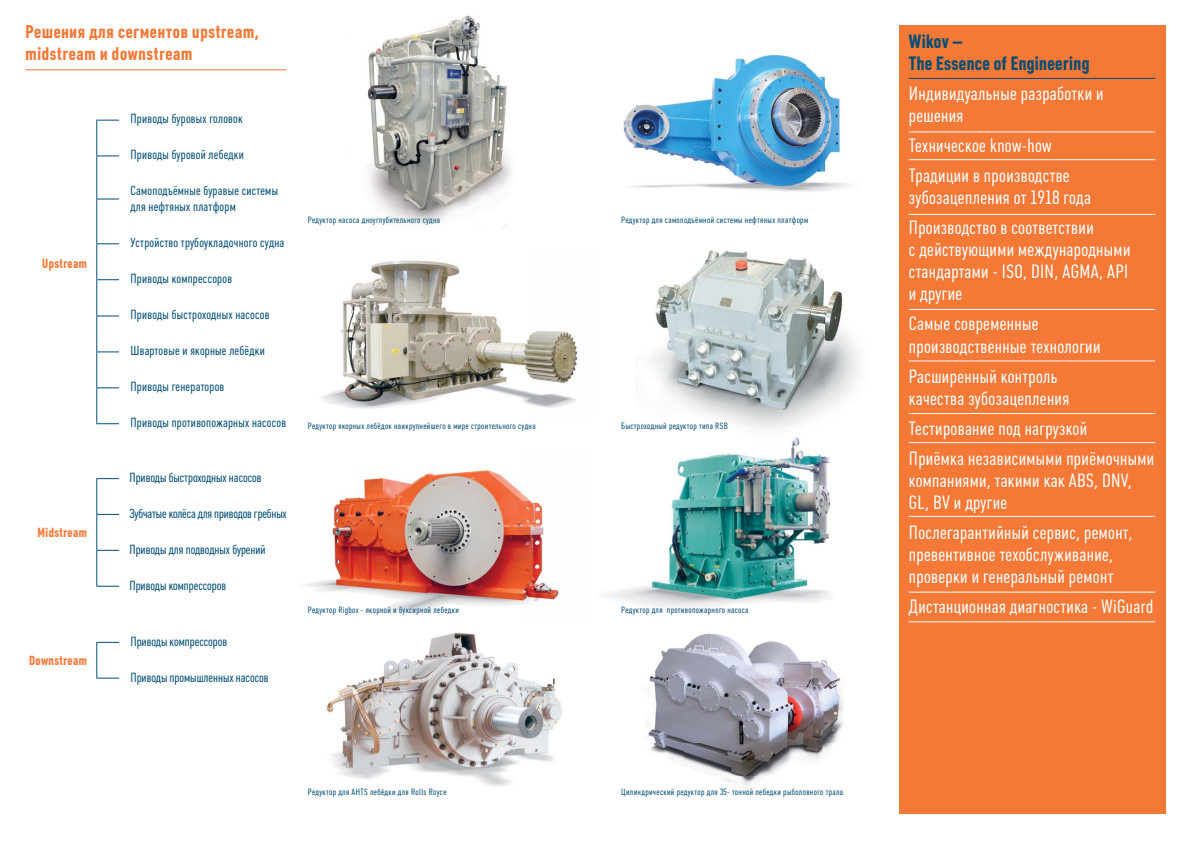
<style>
.page{position:relative;width:1191px;height:842px;background:#fff}
.page>*{position:absolute;margin:0;border:0;box-sizing:border-box;transform-origin:0 0}
.t1{font:19px/22px "Plumb Cond";letter-spacing:.02em;color:#fff}
.t2{font:700 19px/22px "Plumb Cond";letter-spacing:.02em;color:#004e75}
.t3{font:700 18px/22px "Plumb Cond";letter-spacing:.04em;color:#f47836}
.t4{font:13px/16px "Plumb Cond";letter-spacing:.02em;color:#004e75}
.t5{font:13px "Plumb Cond";color:#004e75}
.t6{font:13px "Plumb Cond";letter-spacing:-.01em;color:#004e75}
.t7{font:700 13px "Plumb Cond";letter-spacing:.03em;color:#f47836}
.t8{font:9px "Plumb Cond";letter-spacing:.04em;color:#004e75}
</style>
<div class="page">
<img style="left:623px;top:54px;width:229px;height:138px">
<img style="left:612px;top:444px;width:208px;height:164px">
<img style="left:820px;top:454px;width:11px;height:146px">
<img style="left:654px;top:250px;width:170px;height:176px">
<img style="left:824px;top:291px;width:35px;height:118px">
<img style="left:749px;top:426px;width:51px;height:18px">
<img style="left:326px;top:632px;width:236px;height:155px">
<img style="left:306px;top:469px;width:253px;height:144px">
<img style="left:646px;top:633px;width:197px;height:153px">
<img style="left:322px;top:260px;width:256px;height:149px">
<img style="left:367px;top:15px;width:144px;height:209px">
<hr style="left:26px;top:69px;width:260px;height:1px;background:#f47836">
<svg style="left:96px;top:120px;width:23px;height:1px"></svg>
<hr style="left:96px;top:121px;width:1px;height:35px;background:#004e75">
<svg style="left:97px;top:156px;width:22px;height:1px"></svg>
<hr style="left:96px;top:156px;width:1px;height:43px;background:#004e75">
<svg style="left:97px;top:199px;width:22px;height:1px"></svg>
<hr style="left:96px;top:199px;width:1px;height:44px;background:#004e75">
<svg style="left:96px;top:243px;width:23px;height:1px"></svg>
<hr style="left:96px;top:244px;width:1px;height:35px;background:#004e75">
<svg style="left:96px;top:279px;width:23px;height:1px"></svg>
<hr style="left:96px;top:280px;width:1px;height:36px;background:#004e75">
<svg style="left:97px;top:316px;width:22px;height:1px"></svg>
<hr style="left:96px;top:316px;width:1px;height:35px;background:#004e75">
<svg style="left:96px;top:351px;width:23px;height:1px"></svg>
<hr style="left:96px;top:352px;width:1px;height:35px;background:#004e75">
<svg style="left:96px;top:387px;width:23px;height:1px"></svg>
<hr style="left:96px;top:388px;width:1px;height:35px;background:#004e75">
<svg style="left:96px;top:423px;width:23px;height:1px"></svg>
<svg style="left:96px;top:478px;width:23px;height:1px"></svg>
<hr style="left:96px;top:479px;width:1px;height:35px;background:#004e75">
<svg style="left:96px;top:514px;width:23px;height:1px"></svg>
<hr style="left:96px;top:515px;width:1px;height:35px;background:#004e75">
<svg style="left:96px;top:550px;width:23px;height:1px"></svg>
<hr style="left:96px;top:551px;width:1px;height:35px;background:#004e75">
<svg style="left:96px;top:586px;width:23px;height:1px"></svg>
<svg style="left:96px;top:642px;width:23px;height:1px"></svg>
<hr style="left:96px;top:643px;width:1px;height:35px;background:#004e75">
<svg style="left:96px;top:678px;width:23px;height:1px"></svg>
<div style="left:899px;top:26px;width:266px;height:788px;background:#f47836"></div>
<hr style="left:909px;top:78px;width:246px;height:1px;background:#004e75">
<hr style="left:909px;top:132px;width:246px;height:1px;background:#fff">
<hr style="left:909px;top:159px;width:246px;height:1px;background:#fff">
<hr style="left:909px;top:309px;width:246px;height:1px;background:#fff">
<hr style="left:909px;top:214px;width:246px;height:1px;background:#fff">
<hr style="left:909px;top:413px;width:246px;height:1px;background:#fff">
<hr style="left:909px;top:361px;width:246px;height:1px;background:#fff">
<hr style="left:909px;top:442px;width:246px;height:1px;background:#fff">
<hr style="left:909px;top:516px;width:246px;height:1px;background:#fff">
<hr style="left:909px;top:592px;width:246px;height:1px;background:#fff">
<hr style="left:909px;top:621px;width:246px;height:1px;background:#fff">
<p class="t3" style="left:26px;top:23px;width:235px">Решения для сегментов upstream, midstream и downstream</p>
<p class="t7" style="left:42px;top:259px;width:46px">Upstream</p>
<p class="t7" style="left:38px;top:528px;width:51px">Midstream</p>
<p class="t7" style="left:29px;top:655px;width:59px">Downstream</p>
<p class="t4" style="left:130px;top:112px;width:114px">Приводы буровых головок</p>
<p class="t4" style="left:130px;top:148px;width:115px">Приводы буровой лебедки</p>
<p class="t4" style="left:130px;top:184px;width:149px">Самоподъёмные буравые системы для нефтяных платформ</p>
<p class="t4" style="left:130px;top:236px;width:155px">Устройство трубоукладочного судна</p>
<p class="t4" style="left:130px;top:272px;width:103px">Приводы компрессоров</p>
<p class="t4" style="left:130px;top:308px;width:141px">Приводы быстроходных насосов</p>
<p class="t4" style="left:130px;top:344px;width:136px">Швартовые и якорные лебёдки</p>
<p class="t4" style="left:130px;top:380px;width:95px">Приводы генераторов</p>
<p class="t4" style="left:130px;top:416px;width:157px">Приводы противопожарных насосов</p>
<p class="t5" style="left:129px;top:473px;width:133px">Приводы быстроходных насосов</p>
<p class="t6" style="left:129px;top:509px;width:159px">Зубчатые колёса для приводов гребных</p>
<p class="t5" style="left:129px;top:545px;width:138px">Приводы для подводных бурений</p>
<p class="t5" style="left:129px;top:581px;width:98px">Приводы компрессоров</p>
<p class="t5" style="left:130px;top:636px;width:98px">Приводы компрессоров</p>
<p class="t5" style="left:130px;top:672px;width:140px">Приводы промышленных насосов</p>
<p class="t8" style="left:308px;top:217px;width:134px">Редуктор насоса дноуглубительного судна</p>
<p class="t8" style="left:308px;top:422px;width:229px">Редуктор якорных лебёдок наикрупнейшего в мире строительного судна</p>
<p class="t8" style="left:308px;top:607px;width:152px">Редуктор Rigbox - якорной и буксирной лебедки</p>
<p class="t8" style="left:308px;top:788px;width:140px">Редуктор для AHTS лебёдки для Rolls Royce</p>
<p class="t8" style="left:621px;top:217px;width:188px">Редуктор для самоподъёмной системы нефтяных платформ</p>
<p class="t8" style="left:621px;top:422px;width:108px">Быстроходный редуктор типа RSB</p>
<p class="t8" style="left:621px;top:607px;width:129px">Редуктор для противопожарного насоса</p>
<p class="t2" style="left:909px;top:32px;width:182px">Wikov –<br>The Essence of Engineering</p>
<p class="t1" style="left:909px;top:85px;width:196px">Индивидуальные разработки и решения</p>
<p class="t1" style="left:909px;top:133px;width:162px;line-height:30px">Техническое know-how<br>Традиции в производстве</p>
<p class="t1" style="left:909px;top:185px;width:186px;line-height:30px">зубозацепления от 1918 года<br>Производство в соответствии</p>
<p class="t1" style="left:909px;top:241px;width:223px;text-align:justify">с действующими международными стандартами - ISO, DIN, AGMA, API и другие</p>
<p class="t1" style="left:909px;top:315px;width:193px">Самые современные производственные технологии</p>
<p class="t1" style="left:909px;top:367px;width:162px">Расширенный контроль качества зубозацепления</p>
<p class="t1" style="left:909px;top:415px;width:247px;line-height:30px">Тестирование под нагрузкой<br>Приёмка независимыми приёмочными</p>
<p class="t1" style="left:909px;top:471px;width:224px">компаниями, такими как ABS, DNV,<br>GL, BV и другие</p>
<p class="t1" style="left:909px;top:523px;width:225px">Послегарантийный сервис, ремонт, превентивное техобслуживание, проверки и генеральный ремонт</p>
<p class="t1" style="left:909px;top:597px;width:246px">Дистанционная диагностика - WiGuard</p>
<p class="t8" style="left:621px;top:788px;width:223px">Цилиндрический редуктор для 35- тонной лебедки рыболовного трала</p>
</div>
